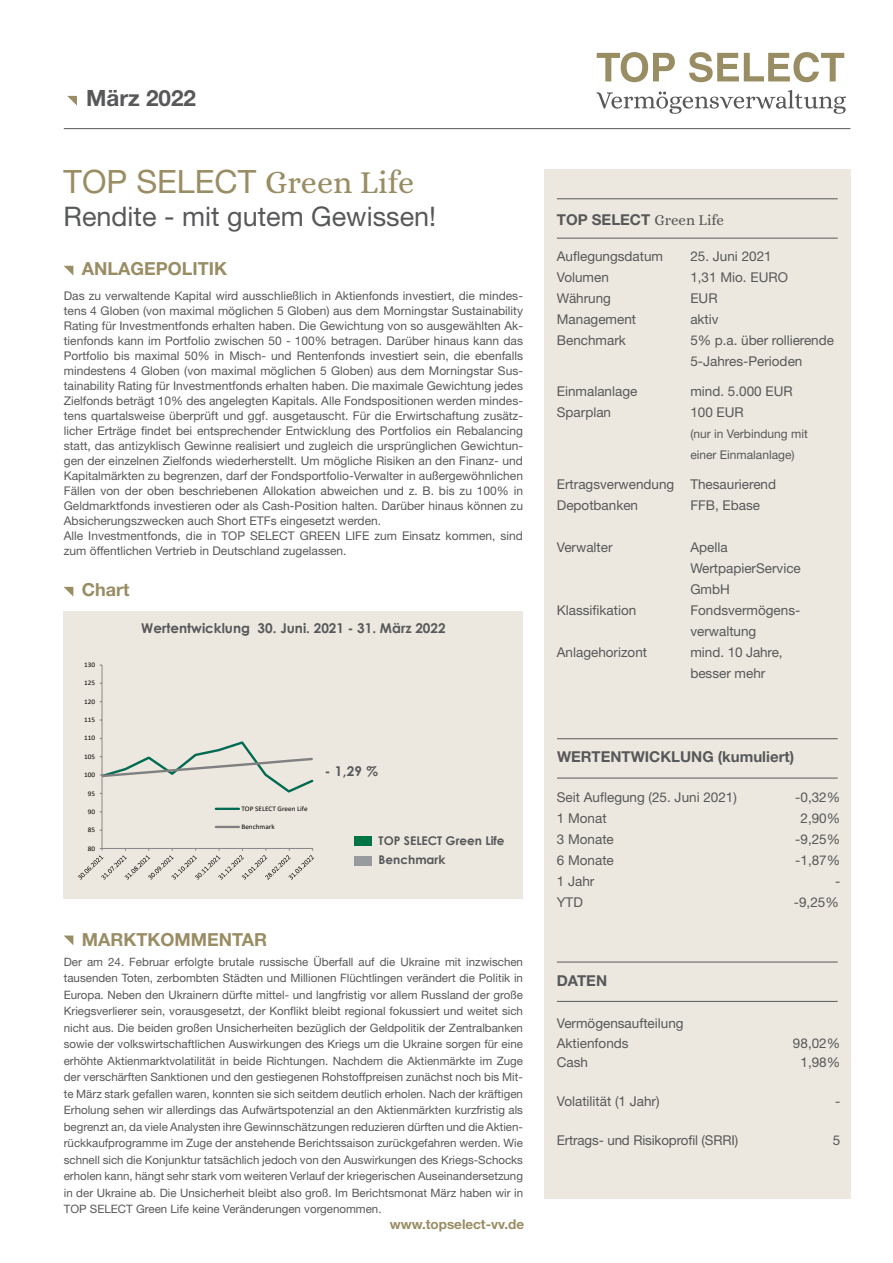
<style>
.page{position:relative;width:893px;height:1263px;background:#fff}
.page>*{position:absolute;margin:0;border:0;box-sizing:border-box;transform-origin:0 0}
.t1{font:32.25px "Helvetica Neue LT Std";color:#998d64}
.t2{font:27px "Helvetica Neue LT Std";color:#57585a}
.t3{font:700 22.5px "Helvetica Neue LT Std";color:#57585a}
.t4{font:700 18px "Helvetica Neue LT Std";color:#998d64}
.t5{font:700 15px "Helvetica Neue LT Std";color:#57585a}
.t6{font:13.5px/21px "Helvetica Neue LT Std";color:#57585a}
.t7{font:700 13.5px "Century Gothic";color:#57585a}
.t8{font:700 13.5px "Helvetica Neue LT Std";color:#998d64}
.t9{font:12px/15px "Helvetica Neue LT Std";color:#57585a;text-align:justify}
.t10{font:700 12px "Century Gothic";color:#57585a}
.t11{font:11.55px/16.5px "Helvetica Neue LT Std";color:#57585a;text-align:justify}
.t12{font:6.9px "Calibri";color:#000;scale:1.04 1}
.s1{font-family:"Alice"}
.s2{font-family:"Alice";font-weight:400}
</style>
<div class="page">
<div style="left:544px;top:169px;width:306px;height:1029px;background:#ece8df"></div>
<div style="left:64px;top:611px;width:459px;height:287px;background:#ece8df"></div>
<svg style="left:596px;top:90px;width:250px;height:24px"></svg>
<svg style="left:597px;top:52px;width:247px;height:30px"></svg>
<hr style="left:64px;top:128px;width:786px;height:1px;background:#57585a">
<svg style="left:67px;top:96px;width:10px;height:10px"></svg>
<svg style="left:64px;top:266px;width:9px;height:9px"></svg>
<svg style="left:64px;top:587px;width:9px;height:9px"></svg>
<svg style="left:64px;top:935px;width:9px;height:10px"></svg>
<hr style="left:102px;top:665px;width:1px;height:183px;background:#878787">
<svg style="left:78px;top:848px;width:236px;height:32px"></svg>
<hr style="left:216px;top:808px;width:23px;height:2px;background:#006b52">
<hr style="left:216px;top:826px;width:23px;height:2px;background:#808080">
<svg style="left:100px;top:738px;width:214px;height:56px"></svg>
<hr style="left:557px;top:778px;width:281px;height:1px;background:#57585a">
<hr style="left:557px;top:738px;width:281px;height:1px;background:#57585a">
<hr style="left:557px;top:238px;width:281px;height:1px;background:#57585a">
<hr style="left:557px;top:198px;width:281px;height:1px;background:#57585a">
<hr style="left:557px;top:1001px;width:281px;height:1px;background:#57585a">
<hr style="left:557px;top:962px;width:281px;height:1px;background:#57585a">
<div style="left:354px;top:836px;width:17px;height:10px;background:#017446"></div>
<div style="left:354px;top:856px;width:17px;height:9px;background:#989a9d"></div>
<h3 class="t3" style="left:86px;top:84px;width:112px">März 2022</h3>
<p class="t1" style="left:64px;top:163px;width:352px">TOP SELECT <span class="s1">Green Life</span></p>
<p class="t2" style="left:64px;top:200px;width:374px">Rendite - mit gutem Gewissen!</p>
<p class="t4" style="left:82px;top:258px;width:147px">ANLAGEPOLITIK</p>
<p class="t9" style="left:64px;top:288px;width:461px">Das zu verwaltende Kapital wird ausschließlich in Aktienfonds investiert, die mindes&shy;tens 4 Globen (von maximal möglichen 5 Globen) aus dem Morningstar Sustainability Rating für Investmentfonds erhalten haben. Die Gewichtung von so ausgewählten Ak&shy;tienfonds kann im Portfolio zwischen 50 - 100% betragen. Darüber hinaus kann das Portfolio bis maximal 50% in Misch- und Rentenfonds investiert sein, die ebenfalls mindestens 4 Globen (von maximal möglichen 5 Globen) aus dem Morningstar Sus&shy;tainability Rating für Investmentfonds erhalten haben. Die maximale Gewichtung jedes Zielfonds beträgt 10% des angelegten Kapitals. Alle Fondspositionen werden mindes&shy;tens quartalsweise überprüft und ggf. ausgetauscht. Für die Erwirtschaftung zusätz&shy;licher Erträge findet bei entsprechender Entwicklung des Portfolios ein Rebalancing statt, das antizyklisch Gewinne realisiert und zugleich die ursprünglichen Gewichtun&shy;gen der einzelnen Zielfonds wiederherstellt. Um mögliche Risiken an den Finanz- und Kapitalmärkten zu begrenzen, darf der Fondsportfolio-Verwalter in außergewöhnlichen Fällen von der oben beschriebenen Allokation abweichen und z. B. bis zu 100% in Geldmarktfonds investieren oder als Cash-Position halten. Darüber hinaus können zu Absicherungszwecken auch Short ETFs eingesetzt werden.</p>
<p class="t9" style="left:64px;top:528px;width:461px">Alle Investmentfonds, die in TOP SELECT GREEN LIFE zum Einsatz kommen, sind zum öffentlichen Vertrieb in Deutschland zugelassen.</p>
<p class="t4" style="left:82px;top:579px;width:49px">Chart</p>
<p class="t12" style="left:84px;top:660px;width:12px">130</p>
<p class="t12" style="left:84px;top:678px;width:12px">125</p>
<p class="t12" style="left:84px;top:697px;width:12px">120</p>
<p class="t12" style="left:84px;top:715px;width:12px">115</p>
<p class="t12" style="left:84px;top:733px;width:12px">110</p>
<p class="t12" style="left:84px;top:752px;width:12px">105</p>
<p class="t12" style="left:84px;top:770px;width:12px">100</p>
<p class="t12" style="left:88px;top:788px;width:9px">95</p>
<p class="t12" style="left:88px;top:807px;width:9px">90</p>
<p class="t12" style="left:88px;top:825px;width:9px">85</p>
<p class="t12" style="left:88px;top:843px;width:9px">80</p>
<p class="t7" style="left:141px;top:618px;width:306px">Wertentwicklung 30. Juni. 2021 - 31. März 2022</p>
<p class="t12" style="left:241px;top:804px;width:65px">TOP SELECT Green Life</p>
<p class="t12" style="left:241px;top:822px;width:33px">Benchmark</p>
<p class="t7" style="left:325px;top:761px;width:55px">- 1,29 %</p>
<p class="t10" style="left:379px;top:832px;width:127px">TOP SELECT Green Life</p>
<p class="t10" style="left:379px;top:851px;width:68px">Benchmark</p>
<p class="t4" style="left:82px;top:928px;width:187px">MARKTKOMMENTAR</p>
<p class="t11" style="left:64px;top:953px;width:461px">Der am 24. Februar erfolgte brutale russische Überfall auf die Ukraine mit inzwischen tausenden Toten, zerbombten Städten und Millionen Flüchtlingen verändert die Politik in Europa. Neben den Ukrainern dürfte mittel- und langfristig vor allem Russland der große Kriegsverlierer sein, vorausgesetzt, der Konflikt bleibt regional fokussiert und weitet sich nicht aus. Die beiden großen Unsicherheiten bezüglich der Geldpolitik der Zentralbanken sowie der volkswirtschaftlichen Auswirkungen des Kriegs um die Ukraine sorgen für eine erhöhte Aktienmarktvolatilität in beide Richtungen. Nachdem die Aktienmärkte im Zuge der verschärften Sanktionen und den gestiegenen Rohstoffpreisen zunächst noch bis Mit&shy;te März stark gefallen waren, konnten sie sich seitdem deutlich erholen. Nach der kräftigen Erholung sehen wir allerdings das Aufwärtspotenzial an den Aktienmärkten kurzfristig als begrenzt an, da viele Analysten ihre Gewinnschätzungen reduzieren dürften und die Aktien&shy;rückkaufprogramme im Zuge der anstehende Berichtssaison zurückgefahren werden. Wie schnell sich die Konjunktur tatsächlich jedoch von den Auswirkungen des Kriegs-Schocks erholen kann, hängt sehr stark vom weiteren Verlauf der kriegerischen Auseinandersetzung in der Ukraine ab. Die Unsicherheit bleibt also groß. Im Berichtsmonat März haben wir in TOP SELECT Green Life keine Veränderungen vorgenommen.</p>
<p class="t8" style="left:390px;top:1216px;width:136px">www.topselect-vv.de</p>
<p class="t5" style="left:557px;top:211px;width:169px">TOP SELECT <span class="s2">Green Life</span></p>
<p class="t6" style="left:557px;top:245px;width:108px">Auflegungsdatum</p>
<p class="t6" style="left:690px;top:245px;width:83px">25. Juni 2021</p>
<p class="t6" style="left:557px;top:266px;width:54px">Volumen</p>
<p class="t6" style="left:690px;top:266px;width:99px">1,31 Mio. EURO</p>
<p class="t6" style="left:557px;top:287px;width:56px">Währung</p>
<p class="t6" style="left:690px;top:287px;width:29px">EUR</p>
<p class="t6" style="left:557px;top:308px;width:81px">Management</p>
<p class="t6" style="left:690px;top:308px;width:30px">aktiv</p>
<p class="t6" style="left:557px;top:329px;width:71px">Benchmark</p>
<p class="t6" style="left:690px;top:329px;width:145px">5% p.a. über rollierende<br>5-Jahres-Perioden</p>
<p class="t6" style="left:557px;top:380px;width:82px">Einmalanlage</p>
<p class="t6" style="left:690px;top:380px;width:104px">mind. 5.000 EUR</p>
<p class="t6" style="left:557px;top:401px;width:56px">Sparplan</p>
<p class="t6" style="left:690px;top:401px;width:55px">100 EUR</p>
<p class="t9" style="left:690px;top:426px;width:119px">(nur in Verbindung mit</p>
<p class="t9" style="left:690px;top:447px;width:106px">einer Einmalanlage)</p>
<p class="t6" style="left:557px;top:473px;width:221px">Ertragsverwendung Thesaurierend</p>
<p class="t6" style="left:557px;top:494px;width:83px">Depotbanken</p>
<p class="t6" style="left:690px;top:494px;width:71px">FFB, Ebase</p>
<p class="t6" style="left:557px;top:536px;width:57px">Verwalter</p>
<p class="t6" style="left:690px;top:536px;width:39px">Apella</p>
<p class="t6" style="left:690px;top:557px;width:112px">WertpapierService</p>
<p class="t6" style="left:690px;top:578px;width:41px">GmbH</p>
<p class="t6" style="left:557px;top:599px;width:81px">Klassifikation</p>
<p class="t6" style="left:690px;top:599px;width:112px">Fondsvermögens-</p>
<p class="t6" style="left:690px;top:620px;width:67px">verwaltung</p>
<p class="t6" style="left:557px;top:641px;width:92px">Anlagehorizont</p>
<p class="t6" style="left:690px;top:641px;width:94px">mind. 10 Jahre,</p>
<p class="t6" style="left:690px;top:662px;width:77px">besser mehr</p>
<p class="t5" style="left:557px;top:747px;width:239px">WERTENTWICKLUNG (kumuliert)</p>
<p class="t6" style="left:557px;top:787px;width:182px">Seit Auflegung (25. Juni 2021)</p>
<p class="t6" style="left:795px;top:787px;width:47px">-0,32%</p>
<p class="t6" style="left:557px;top:808px;width:51px">1 Monat</p>
<p class="t6" style="left:800px;top:808px;width:41px">2,90%</p>
<p class="t6" style="left:557px;top:829px;width:59px">3 Monate</p>
<p class="t6" style="left:795px;top:829px;width:47px">-9,25%</p>
<p class="t6" style="left:557px;top:850px;width:59px">6 Monate</p>
<p class="t6" style="left:795px;top:850px;width:47px">-1,87%</p>
<p class="t6" style="left:557px;top:871px;width:39px">1 Jahr</p>
<p class="t6" style="left:835px;top:871px;width:7px">-</p>
<p class="t6" style="left:557px;top:892px;width:28px">YTD</p>
<p class="t6" style="left:794px;top:892px;width:47px">-9,25%</p>
<p class="t5" style="left:557px;top:971px;width:52px">DATEN</p>
<p class="t6" style="left:557px;top:1012px;width:128px">Vermögensaufteilung</p>
<p class="t6" style="left:557px;top:1032px;width:73px">Aktienfonds</p>
<p class="t6" style="left:793px;top:1032px;width:49px">98,02%</p>
<p class="t6" style="left:557px;top:1051px;width:33px">Cash</p>
<p class="t6" style="left:800px;top:1051px;width:41px">1,98%</p>
<p class="t6" style="left:557px;top:1090px;width:104px">Volatilität (1 Jahr)</p>
<p class="t6" style="left:835px;top:1090px;width:7px">-</p>
<p class="t6" style="left:557px;top:1129px;width:183px">Ertrags- und Risikoprofil (SRRI)</p>
<p class="t6" style="left:833px;top:1129px;width:9px">5</p>
</div>
